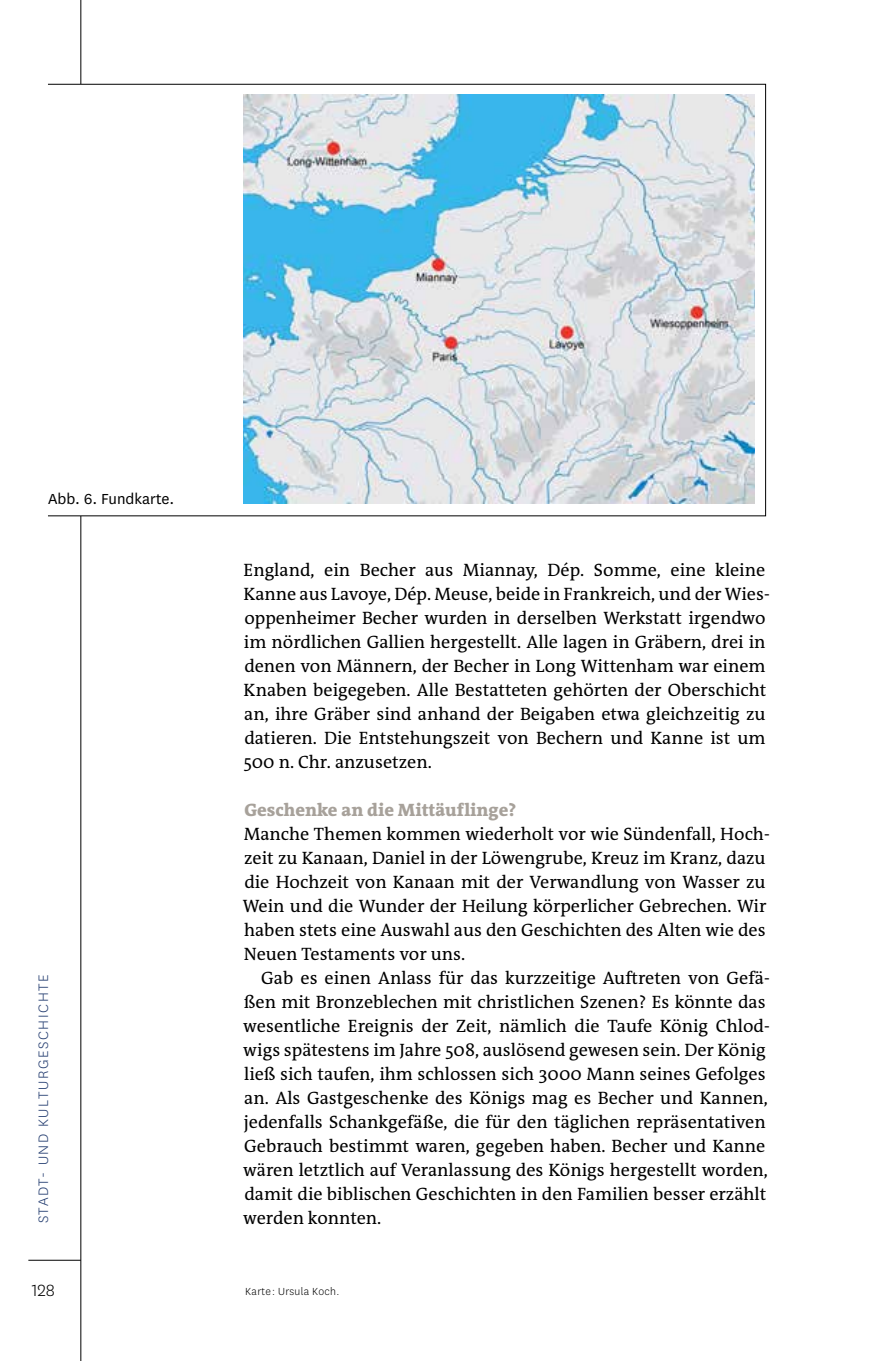
<style>
.page{position:relative;width:885px;height:1361px;background:#fff}
.page>*{position:absolute;margin:0;border:0;box-sizing:border-box;transform-origin:0 0}
.t1{font:300 19px "National";color:#000}
.t2{font:18px/24px "The Antiqua B W5 Plain";color:#000}
.t3{font:800 18px "The Antiqua B W8";color:#a7a19a}
.t4{font:17px "National";color:#000}
.t5{font:300 16px "National";letter-spacing:.1em;color:#243d70}
.t6{font:300 12px "National";letter-spacing:.025em;color:#000}
</style>
<div class="page">
<hr style="left:80px;top:0;width:1px;height:1361px;background:#000">
<hr style="left:28px;top:1260px;width:53px;height:1px;background:#000">
<div style="left:48px;top:84px;width:717px;height:432px;background:#fff"></div>
<img style="left:244px;top:94px;width:510px;height:409px">
<p class="t4" style="left:48px;top:487px;width:128px">Abb. 6. Fundkarte.</p>
<p class="t5" style="left:33px;top:1223px;width:251px;rotate:-90deg">STADT- UND KULTURGESCHICHTE</p>
<p class="t1" style="left:32px;top:1278px;width:25px">128</p>
<p class="t2" style="left:243px;top:558px;width:526px">England, ein Becher aus Miannay, Dép. Somme, eine kleine Kanne aus Lavoye, Dép. Meuse, beide in Frankreich, und der Wies&shy;oppenheimer Becher wurden in derselben Werkstatt irgendwo im nördlichen Gallien hergestellt. Alle lagen in Gräbern, drei in denen von Männern, der Becher in Long Wittenham war einem Knaben beigegeben. Alle Bestatteten gehörten der Oberschicht an, ihre Gräber sind anhand der Beigaben etwa gleichzeitig zu datieren. Die Entstehungszeit von Bechern und Kanne ist um 500 n. Chr. anzusetzen.</p>
<p class="t3" style="left:244px;top:798px;width:273px">Geschenke an die Mittäuflinge?</p>
<p class="t2" style="left:243px;top:822px;width:528px">Manche Themen kommen wiederholt vor wie Sündenfall, Hoch&shy;zeit zu Kanaan, Daniel in der Löwengrube, Kreuz im Kranz, dazu die Hochzeit von Kanaan mit der Verwandlung von Wasser zu Wein und die Wunder der Heilung körperlicher Gebrechen. Wir haben stets eine Auswahl aus den Geschichten des Alten wie des Neuen Testaments vor uns.</p>
<p class="t2" style="left:243px;top:966px;width:528px;text-indent:18px">Gab es einen Anlass für das kurzzeitige Auftreten von Gefä&shy;ßen mit Bronzeblechen mit christlichen Szenen? Es könnte das wesentliche Ereignis der Zeit, nämlich die Taufe König Chlod&shy;wigs spätestens im Jahre 508, auslösend gewesen sein. Der König ließ sich taufen, ihm schlossen sich 3000 Mann seines Gefolges an. Als Gastgeschenke des Königs mag es Becher und Kannen, jedenfalls Schankgefäße, die für den täglichen repräsentativen Gebrauch bestimmt waren, gegeben haben. Becher und Kanne wären letztlich auf Veranlassung des Königs hergestellt worden, damit die biblischen Geschichten in den Familien besser erzählt werden konnten.</p>
<p class="t6" style="left:245px;top:1283px;width:95px">Karte : Ursula Koch.</p>
</div>
